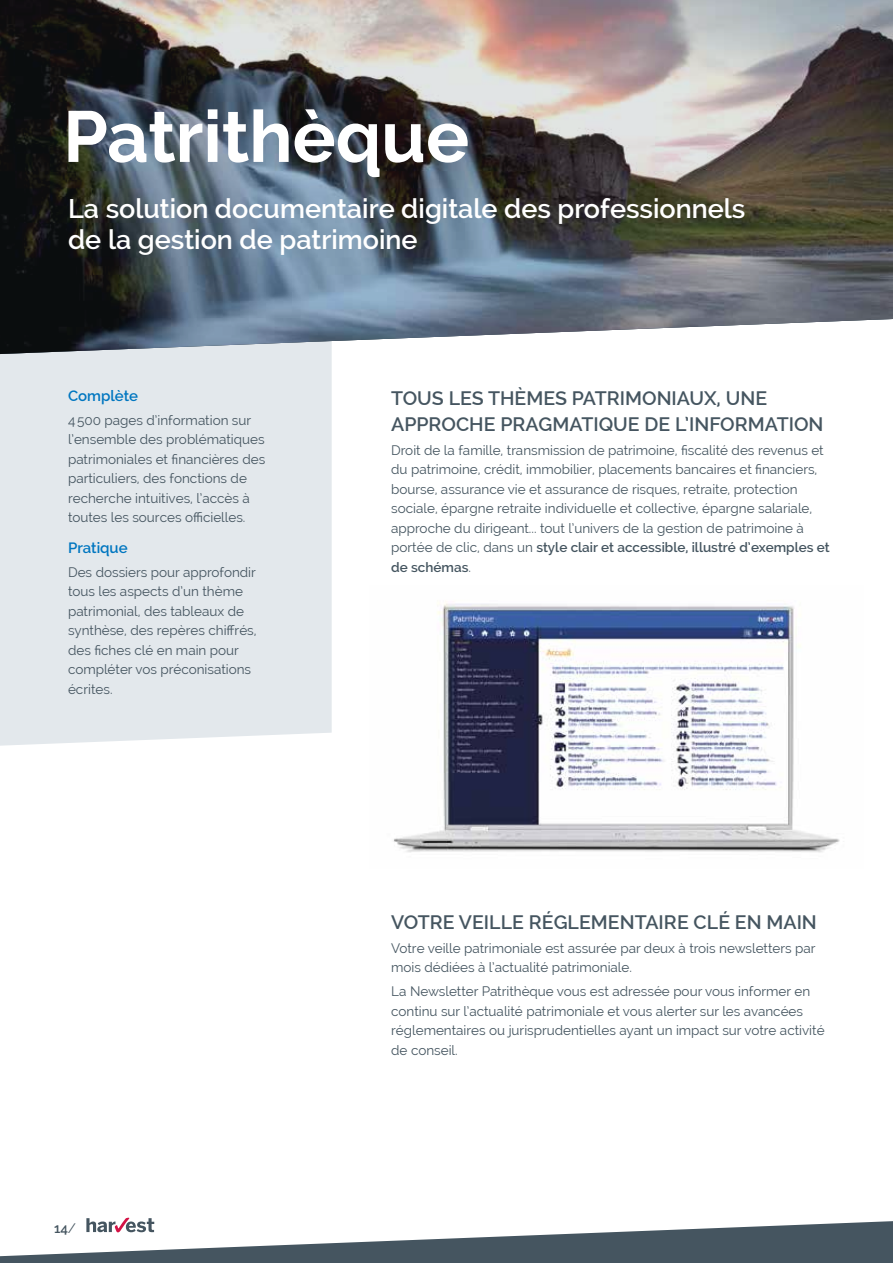
<style>
.page{position:relative;width:893px;height:1263px;background:#fff}
.page>*{position:absolute;margin:0;border:0;box-sizing:border-box;transform-origin:0 0}
.t1{font:700 72px "Raleway";color:#fff}
.t2{font:600 27px/31.5px "Raleway";color:#fff}
.t3{font:600 19.5px/25.5px "Raleway";color:#455560}
.t4{font:600 15px "Raleway";color:#0076c0}
.t5{font:13.5px/19.5px "Raleway";color:#455560}
.t6{font:600 13.5px "Raleway";color:#455560}
.s1{font-weight:400}
.s2{font-weight:600}
</style>
<div class="page">
<svg style="left:0;top:1221px;width:893px;height:42px;fill:#455560"></svg>
<div style="left:0;top:354px;width:332px;height:392px;background:#e3e8ec"></div>
<img style="left:393px;top:603px;width:447px;height:250px">
<img style="left:0;top:0;width:893px;height:354px">
<svg style="left:86px;top:1217px;width:68px;height:15px"></svg>
<h1 class="t1" style="left:63px;top:95px;width:408px">Patrithèque</h1>
<h2 class="t2" style="left:68px;top:193px;width:679px">La solution documentaire digitale des professionnels de la gestion de patrimoine</h2>
<p class="t4" style="left:68px;top:387px;width:72px">Complète</p>
<p class="t5" style="left:68px;top:410px;width:199px">4500 pages d’information sur l’ensemble des problématiques patrimoniales et financières des particuliers, des fonctions de recherche intuitives, l’accès à toutes les sources officielles.</p>
<p class="t4" style="left:68px;top:539px;width:61px">Pratique</p>
<p class="t5" style="left:68px;top:562px;width:190px">Des dossiers pour approfondir tous les aspects d’un thème patrimonial, des tableaux de synthèse, des repères chiffrés, des fiches clé en main pour compléter vos préconisations écrites.</p>
<p class="t6" style="left:54px;top:1221px;width:24px">14<span class="s1">/</span></p>
<h3 class="t3" style="left:391px;top:386px;width:434px">TOUS LES THÈMES PATRIMONIAUX, UNE<br>APPROCHE PRAGMATIQUE DE L’INFORMATION</h3>
<p class="t5" style="left:391px;top:440px;width:440px">Droit de la famille, transmission de patrimoine, fiscalité des revenus et du patrimoine, crédit, immobilier, placements bancaires et financiers, bourse, assurance vie et assurance de risques, retraite, protection sociale, épargne retraite individuelle et collective, épargne salariale, approche du dirigeant... tout l’univers de la gestion de patrimoine à portée de clic, dans un <span class="s2">style clair et accessible, illustré d’exemples et de schémas</span>.</p>
<h3 class="t3" style="left:391px;top:909px;width:427px">VOTRE VEILLE RÉGLEMENTAIRE CLÉ EN MAIN</h3>
<p class="t5" style="left:391px;top:938px;width:426px">Votre veille patrimoniale est assurée par deux à trois newsletters par mois dédiées à l’actualité patrimoniale.</p>
<p class="t5" style="left:391px;top:981px;width:435px">La Newsletter Patrithèque vous est adressée pour vous informer en continu sur l’actualité patrimoniale et vous alerter sur les avancées réglementaires ou jurisprudentielles ayant un impact sur votre activité de conseil.</p>
</div>
